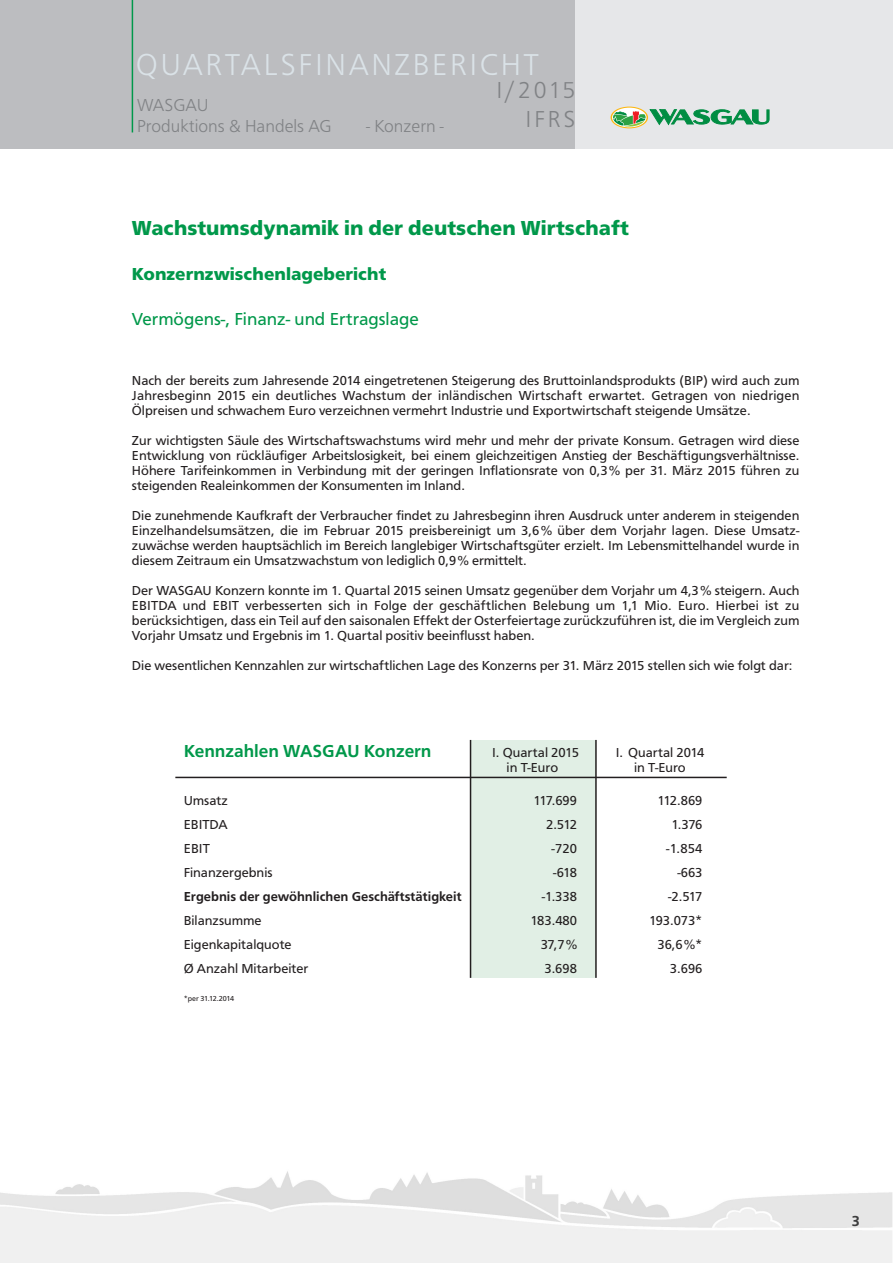
<style>
.page{position:relative;width:893px;height:1263px;background:#fff}
.page>*{position:absolute;margin:0;border:0;box-sizing:border-box;transform-origin:0 0}
.t1{font:300 31.5px "Frutus T";letter-spacing:.08em;color:#dae2e7}
.t2{font:300 24px/28.8px "Frutus T";letter-spacing:.12em;color:#808285;text-align:right}
.t3{font:700 21px "Frutus T";color:#00984a}
.t4{font:300 18px/21.6px "Frutus T";color:#808285}
.t5{font:18px "Frutus T";color:#00984a}
.t6{font:700 18px "Frutus T";color:#00984a}
.t7{font:500 18px "Frutus T";color:#00984a}
.t8{font:500 15px "Frutus T";color:#3e3e3f}
.t9{font:13.5px/15px "Frutus T";color:#231f20;text-align:justify}
.t10{font:500 13.5px "Frutus T";color:#231f20}
.t11{font:7.5px "Frutus T";letter-spacing:-.035em;color:#231f20}
</style>
<div class="page">
<img style="left:293px;top:1172px;width:301px;height:35px">
<div style="left:544px;top:0;width:349px;height:149px;background:#e6e7e9"></div>
<div style="left:0;top:0;width:575px;height:149px;background:#bcbdc0"></div>
<hr style="left:132px;top:0;width:1px;height:132px;background:#00984a">
<svg style="left:611px;top:107px;width:37px;height:21px"></svg>
<div style="left:613px;top:108px;width:33px;height:19px;background:#fff;border-radius:50%"></div>
<svg style="left:613px;top:109px;width:156px;height:18px"></svg>
<div style="left:471px;top:740px;width:125px;height:238px;background:#e1efe5"></div>
<hr style="left:595px;top:740px;width:2px;height:238px;background:#231f20">
<hr style="left:470px;top:740px;width:1px;height:238px;background:#231f20">
<hr style="left:175px;top:777px;width:552px;height:1px;background:#231f20">
<h1 class="t1" style="left:136px;top:53px;width:405px">QUARTALSFINANZBERICHT</h1>
<h3 class="t4" style="left:137px;top:95px;width:196px">WASGAU<br>Produktions &amp; Handels AG</h3>
<h2 class="t2" style="left:496px;top:78px;width:80px">I/2015<br>IFRS</h2>
<h3 class="t4" style="left:366px;top:117px;width:79px">- Konzern -</h3>
<h3 class="t3" style="left:132px;top:220px;width:499px">Wachstumsdynamik in der deutschen Wirtschaft</h3>
<h3 class="t6" style="left:132px;top:267px;width:256px">Konzernzwischenlagebericht</h3>
<h3 class="t5" style="left:132px;top:312px;width:288px">Vermögens-, Finanz- und Ertragslage</h3>
<p class="t9" style="left:132px;top:374px;width:669px">Nach der bereits zum Jahresende 2014 eingetretenen Steigerung des Bruttoinlandsprodukts (BIP) wird auch zum Jahresbeginn 2015 ein deutliches Wachstum der inländischen Wirtschaft erwartet. Getragen von niedrigen Ölpreisen und schwachem Euro verzeichnen vermehrt Industrie und Exportwirtschaft steigende Umsätze.</p>
<p class="t9" style="left:132px;top:434px;width:669px">Zur wichtigsten Säule des Wirtschaftswachstums wird mehr und mehr der private Konsum. Getragen wird diese Entwicklung von rückläufiger Arbeitslosigkeit, bei einem gleichzeitigen Anstieg der Beschäf tigungsverhältnisse.<br>Höhere Tarifeinkommen in Verbindung mit der geringen Inflationsrate von 0,3% per 31. März 2015 führen zu steigenden Realeinkommen der Konsumenten im Inland.</p>
<p class="t9" style="left:132px;top:509px;width:669px">Die zunehmende Kaufkraft der Verbraucher findet zu Jahresbeginn ihren Ausdruck unter anderem in steigenden Einzelhandelsumsätzen, die im Februar 2015 preisbereinigt um 3,6% über dem Vorjahr lagen. Diese Umsatz - zuwächse werden hauptsächlich im Bereich langlebiger Wirtschaftsgüter erzielt. Im Lebensmittelhandel wurde in diesem Zeitraum ein Umsatzwachstum von lediglich 0,9% ermittelt.</p>
<p class="t9" style="left:132px;top:584px;width:669px">Der WASGAU Konzern konnte im 1. Quartal 2015 seinen Umsatz gegenüber dem Vorjahr um 4,3% steigern. Auch EBITDA und EBIT verbesserten sich in Folge der geschäftlichen Belebung um 1,1 Mio. Euro. Hierbei ist zu berücksichtigen, dass ein Teil auf den saisonalen Effekt der Osterfeiertage zurückzuführen ist, die im Vergleich zum Vorjahr Umsatz und Ergebnis im 1. Quartal positiv beeinflusst haben.</p>
<p class="t9" style="left:132px;top:659px;width:662px">Die wesentlichen Kennzahlen zur wirtschaftlichen Lage des Konzerns per 31. März 2015 stellen sich wie folgt dar:</p>
<h3 class="t7" style="left:184px;top:744px;width:249px">Kennzahlen WASGAU Konzern</h3>
<p class="t9" style="left:492px;top:746px;width:88px">I. Quartal 2015</p>
<p class="t9" style="left:616px;top:746px;width:90px">I. Quartal 2014</p>
<p class="t9" style="left:507px;top:761px;width:53px">in T-Euro</p>
<p class="t9" style="left:634px;top:761px;width:53px">in T-Euro</p>
<p class="t9" style="left:184px;top:794px;width:46px">Umsatz</p>
<p class="t9" style="left:533px;top:794px;width:45px">117.699</p>
<p class="t9" style="left:657px;top:794px;width:47px">112.869</p>
<p class="t9" style="left:184px;top:818px;width:45px">EBITDA</p>
<p class="t9" style="left:546px;top:818px;width:32px">2.512</p>
<p class="t9" style="left:671px;top:818px;width:33px">1.376</p>
<p class="t9" style="left:184px;top:842px;width:28px">EBIT</p>
<p class="t9" style="left:551px;top:842px;width:27px">-720</p>
<p class="t9" style="left:666px;top:842px;width:38px">-1.854</p>
<p class="t9" style="left:184px;top:866px;width:90px">Finanzergebnis</p>
<p class="t9" style="left:553px;top:866px;width:25px">-618</p>
<p class="t9" style="left:677px;top:866px;width:27px">-663</p>
<p class="t10" style="left:184px;top:891px;width:279px">Ergebnis der gewöhnlichen Geschäftstätigkeit</p>
<p class="t9" style="left:542px;top:890px;width:37px">-1.338</p>
<p class="t9" style="left:668px;top:890px;width:36px">-2.517</p>
<p class="t9" style="left:184px;top:914px;width:79px">Bilanzsumme</p>
<p class="t9" style="left:530px;top:914px;width:48px">183.480</p>
<p class="t9" style="left:649px;top:914px;width:55px">193.073*</p>
<p class="t9" style="left:184px;top:938px;width:109px">Eigenkapitalquote</p>
<p class="t9" style="left:541px;top:938px;width:38px">37,7%</p>
<p class="t9" style="left:657px;top:938px;width:47px">36,6%*</p>
<p class="t9" style="left:184px;top:962px;width:126px">Ø Anzahl Mitarbeiter</p>
<p class="t9" style="left:544px;top:962px;width:34px">3.698</p>
<p class="t9" style="left:670px;top:962px;width:34px">3.696</p>
<p class="t11" style="left:184px;top:996px;width:52px">*per 31.12.2014</p>
<p class="t8" style="left:852px;top:1215px;width:10px">3</p>
</div>
